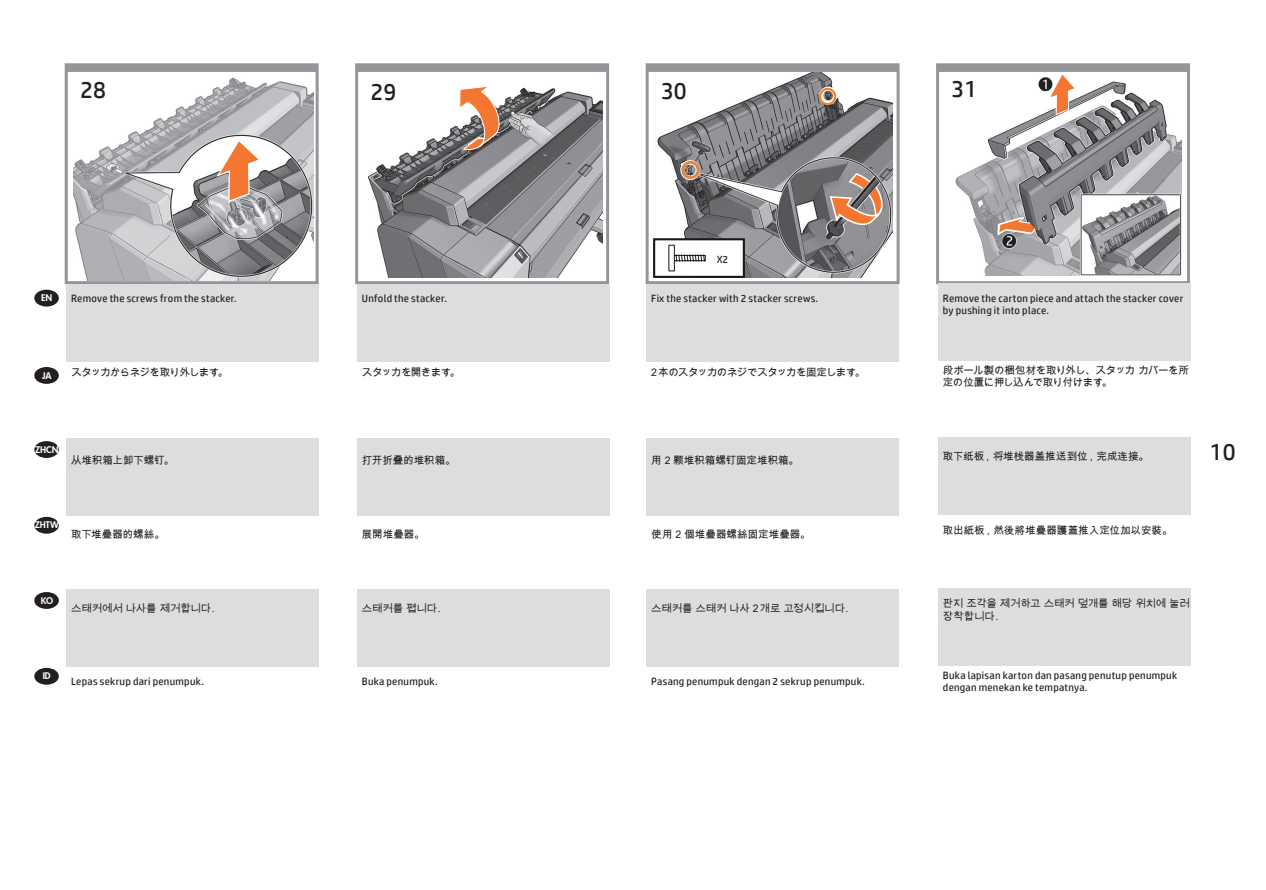
<style>
.page{position:relative;width:1266px;height:890px;background:#fff}
.page>*{position:absolute;margin:0;border:0;box-sizing:border-box;transform-origin:0 0}
.t1{font:24px "HP Simplified";color:#231f20}
.t2{font:10.5px/12.6px "HP Simplified";letter-spacing:.025em;color:#231f20}
.t3{font:10.5px/12.6px "Arial Unicode MS";letter-spacing:-.02em;color:#231f20}
.t4{font:10.5px "Arial Unicode MS";letter-spacing:.005em;color:#231f20}
.t5{font:10.5px "Arial Unicode MS";letter-spacing:-.055em;color:#231f20}
.t6{font:10.5px "Arial Unicode MS";letter-spacing:-.065em;color:#231f20}
.t7{font:10.5px "Arial Unicode MS";color:#231f20}
.t8{font:9px "Futura Hv";color:#fff}
</style>
<div class="page">
<div style="left:66px;top:65px;width:251px;height:217px;background:#939598"></div>
<div style="left:67px;top:72px;width:250px;height:210px;background:#fff"></div>
<div style="left:65px;top:63px;width:254px;height:221px;border:3px solid #939598"></div>
<div style="left:357px;top:65px;width:251px;height:217px;background:#939598"></div>
<div style="left:357px;top:72px;width:251px;height:210px;background:#fff"></div>
<div style="left:355px;top:63px;width:254px;height:221px;border:3px solid #939598"></div>
<div style="left:647px;top:65px;width:251px;height:217px;background:#939598"></div>
<div style="left:648px;top:72px;width:250px;height:210px;background:#fff"></div>
<div style="left:646px;top:63px;width:253px;height:221px;border:3px solid #939598"></div>
<div style="left:936px;top:63px;width:254px;height:221px;border:3px solid #939598"></div>
<img style="left:368px;top:87px;width:235px;height:190px">
<img style="left:73px;top:77px;width:240px;height:203px">
<img style="left:657px;top:73px;width:236px;height:204px">
<img style="left:956px;top:77px;width:226px;height:198px">
<div style="left:34px;top:289px;width:25px;height:17px;background:#231f20;border-radius:50%"></div>
<div style="left:34px;top:367px;width:25px;height:16px;background:#231f20;border-radius:50%"></div>
<div style="left:34px;top:441px;width:25px;height:17px;background:#231f20;border-radius:50%"></div>
<div style="left:34px;top:516px;width:25px;height:17px;background:#231f20;border-radius:50%"></div>
<div style="left:34px;top:591px;width:25px;height:17px;background:#231f20;border-radius:50%"></div>
<div style="left:34px;top:667px;width:25px;height:17px;background:#231f20;border-radius:50%"></div>
<div style="left:66px;top:285px;width:253px;height:77px;background:#dcdddf"></div>
<div style="left:646px;top:285px;width:253px;height:77px;background:#dcdddf"></div>
<div style="left:357px;top:285px;width:252px;height:77px;background:#dcdddf"></div>
<div style="left:66px;top:438px;width:253px;height:77px;background:#dcdddf"></div>
<div style="left:646px;top:438px;width:253px;height:77px;background:#dcdddf"></div>
<div style="left:357px;top:438px;width:252px;height:77px;background:#dcdddf"></div>
<div style="left:66px;top:589px;width:253px;height:77px;background:#dcdddf"></div>
<div style="left:646px;top:589px;width:253px;height:77px;background:#dcdddf"></div>
<div style="left:357px;top:589px;width:252px;height:77px;background:#dcdddf"></div>
<div style="left:938px;top:284px;width:252px;height:77px;background:#dcdddf"></div>
<div style="left:938px;top:437px;width:252px;height:77px;background:#dcdddf"></div>
<div style="left:938px;top:588px;width:252px;height:77px;background:#dcdddf"></div>
<svg style="left:73px;top:77px;width:44px;height:26px"></svg>
<svg style="left:368px;top:87px;width:39px;height:17px"></svg>
<svg style="left:657px;top:73px;width:41px;height:31px"></svg>
<svg style="left:942px;top:71px;width:53px;height:31px"></svg>
<svg style="left:829px;top:172px;width:60px;height:58px;background:#a78d80"></svg>
<div style="left:682px;top:161px;width:18px;height:17px;border:2px solid #f4822b;border-radius:50%"></div>
<div style="left:819px;top:88px;width:17px;height:17px;border:2px solid #f4822b;border-radius:50%"></div>
<svg style="left:215px;top:129px;width:48px;height:79px"></svg>
<svg style="left:459px;top:86px;width:46px;height:64px"></svg>
<svg style="left:997px;top:215px;width:40px;height:20px"></svg>
<svg style="left:1048px;top:67px;width:29px;height:52px"></svg>
<div style="left:654px;top:239px;width:90px;height:38px;background:#fff"></div>
<div style="left:653px;top:238px;width:92px;height:40px;border:2px solid #19161a"></div>
<svg style="left:668px;top:244px;width:38px;height:27px"></svg>
<h1 class="t1" style="left:80px;top:76px;width:27px">28</h1>
<h1 class="t1" style="left:371px;top:77px;width:27px">29</h1>
<h1 class="t1" style="left:661px;top:77px;width:27px">30</h1>
<h1 class="t1" style="left:951px;top:75px;width:27px">31</h1>
<p class="t2" style="left:717px;top:252px;width:13px">X2</p>
<p class="t8" style="left:41px;top:292px;width:13px">EN</p>
<p class="t2" style="left:71px;top:291px;width:167px">Remove the screws from the stacker.</p>
<p class="t2" style="left:362px;top:291px;width:87px">Unfold the stacker.</p>
<p class="t2" style="left:651px;top:291px;width:168px">Fix the stacker with 2 stacker screws.</p>
<p class="t2" style="left:943px;top:291px;width:242px">Remove the carton piece and attach the stacker cover by pushing it into place.</p>
<p class="t8" style="left:42px;top:369px;width:11px">JA</p>
<p class="t6" style="left:71px;top:364px;width:159px">スタッカからネジを取り外します。</p>
<p class="t5" style="left:362px;top:364px;width:100px">スタッカを開きます。</p>
<p class="t5" style="left:651px;top:364px;width:216px">2本のスタッカのネジでスタッカを固定します。</p>
<p class="t3" style="left:943px;top:363px;width:248px">段ボール製の梱包材を取り外し、スタッカ カバーを所定の位置に押し込んで取り付けます。</p>
<p class="t8" style="left:35px;top:443px;width:25px">ZHCN</p>
<p class="t3" style="left:71px;top:454px;width:105px">从堆积箱上卸下螺钉。</p>
<p class="t3" style="left:362px;top:454px;width:95px">打开折叠的堆积箱。</p>
<p class="t3" style="left:651px;top:454px;width:149px">用 2 颗堆积箱螺钉固定堆积箱。</p>
<p class="t4" style="left:943px;top:448px;width:208px">取下纸板，将堆栈器盖推送到位，完成连接。</p>
<h1 class="t1" style="left:1210px;top:437px;width:27px">10</h1>
<p class="t8" style="left:35px;top:518px;width:26px">ZHTW</p>
<p class="t7" style="left:71px;top:526px;width:95px">取下堆疊器的螺絲。</p>
<p class="t3" style="left:362px;top:527px;width:64px">展開堆疊器。</p>
<p class="t4" style="left:651px;top:526px;width:161px">使用 2 個堆疊器螺絲固定堆疊器。</p>
<p class="t4" style="left:943px;top:522px;width:231px">取出紙板，然後將堆疊器護蓋推入定位加以安裝。</p>
<p class="t8" style="left:41px;top:594px;width:14px">KO</p>
<p class="t3" style="left:71px;top:601px;width:145px">스태커에서 나사를 제거합니다.</p>
<p class="t3" style="left:362px;top:601px;width:80px">스태커를 폅니다.</p>
<p class="t3" style="left:651px;top:601px;width:199px">스태커를 스태커 나사 2개로 고정시킵니다.</p>
<p class="t3" style="left:943px;top:597px;width:248px">판지 조각을 제거하고 스태커 덮개를 해당 위치에 눌러 장착합니다.</p>
<p class="t8" style="left:43px;top:669px;width:10px">ID</p>
<p class="t2" style="left:71px;top:674px;width:134px">Lepas sekrup dari penumpuk.</p>
<p class="t2" style="left:362px;top:674px;width:77px">Buka penumpuk.</p>
<p class="t2" style="left:651px;top:674px;width:215px">Pasang penumpuk dengan 2 sekrup penumpuk.</p>
<p class="t2" style="left:943px;top:668px;width:236px">Buka lapisan karton dan pasang penutup penumpuk dengan menekan ke tempatnya.</p>
</div>
